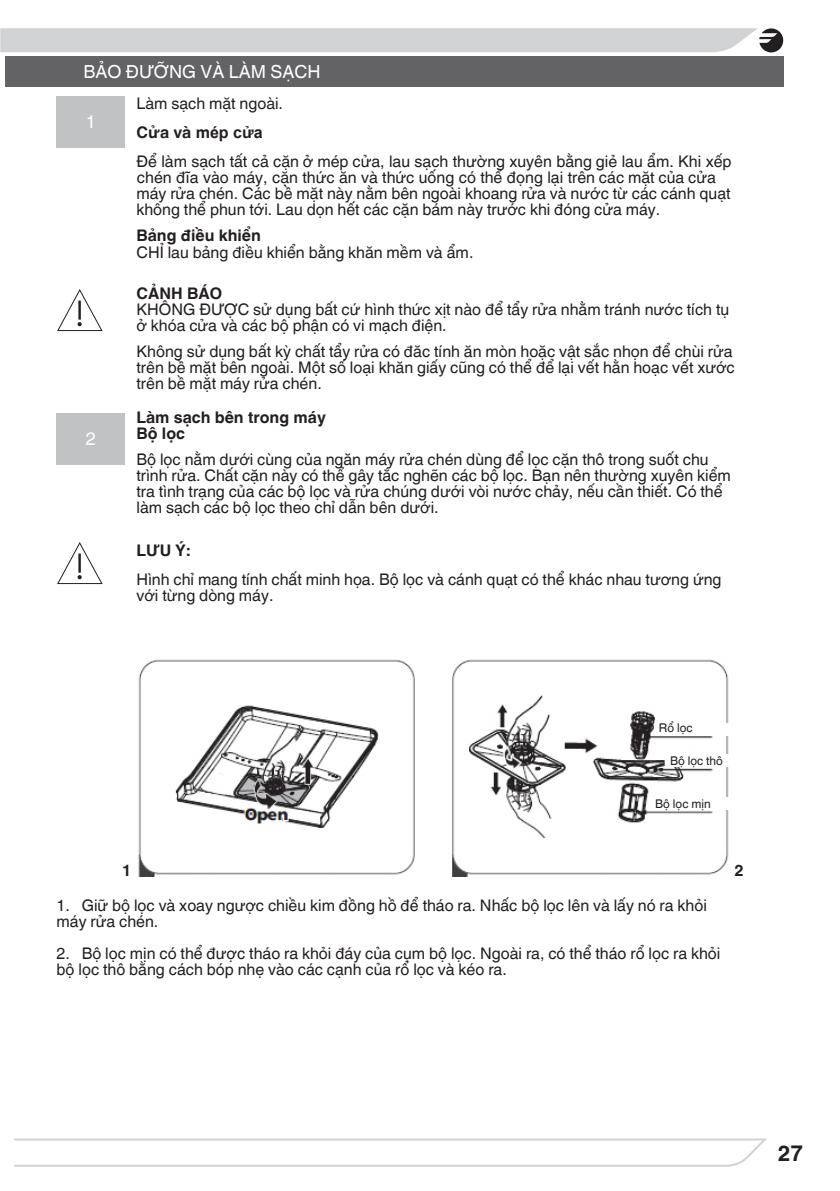
<style>
.page{position:relative;width:840px;height:1191px;background:#fff}
.page>*{position:absolute;margin:0;border:0;box-sizing:border-box;transform-origin:0 0}
.t1{font:700 22px "Helvetica World";color:#231f20}
.t2{font:18px "Helvetica World";color:#fff}
.t3{font:16px/16px "Helvetica World";color:#231f20}
.t4{font:700 16px/16px "Helvetica World";color:#231f20}
.t5{font:12px "Helvetica World";color:#231f20}
.s1{font-weight:700}
.s2{font-family:"Arial";font-weight:700}
</style>
<div class="page">
<svg style="left:14px;top:1138px;width:752px;height:29px"></svg>
<svg style="left:0;top:28px;width:782px;height:24px;background:#cfd0d2"></svg>
<div style="left:5px;top:57px;width:777px;height:30px;background:#636366"></div>
<div style="left:57px;top:96px;width:68px;height:51px;background:#c1c2c4"></div>
<svg style="left:57px;top:289px;width:46px;height:42px"></svg>
<div style="left:57px;top:413px;width:68px;height:51px;background:#c1c2c4"></div>
<svg style="left:57px;top:542px;width:46px;height:42px"></svg>
<img style="left:138px;top:659px;width:591px;height:217px">
<div style="left:657px;top:723px;width:108px;height:13px;background:#fff"></div>
<div style="left:665px;top:754px;width:108px;height:13px;background:#fff"></div>
<div style="left:649px;top:797px;width:109px;height:12px;background:#fff"></div>
<p class="t2" style="left:83px;top:62px;width:239px">BẢO ĐƯỠNG VÀ LÀM SẠCH</p>
<p class="t3" style="left:136px;top:89px;width:596px;line-height:29.2px">Làm sạch mặt ngoài.<br><span class="s1">Cửa và m</span><span class="s2">ép cửa<br></span>Để làm sạch tất cả cặn ở mép cửa, lau sạch thường xuyên bằng giẻ lau ẩm. Khi xếp</p>
<p class="t3" style="left:136px;top:170px;width:595px">chén đĩa vào máy, cặn thức ăn và thức uống có thể đọng lại trên các mặt của cửa máy rửa chén. Các bề mặt này nằm bên ngoài khoang rửa và nước từ các cánh quạt không thể phun tới. Lau dọn hết các cặn bám này trước khi đóng cửa máy.</p>
<p class="t4" style="left:136px;top:228px;width:126px">Bảng điều khiển</p>
<p class="t3" style="left:136px;top:244px;width:338px">CHỈ lau bảng điều khiển bằng khăn mềm và ẩm.</p>
<p class="t4" style="left:136px;top:286px;width:87px">CẢNH BÁO</p>
<p class="t3" style="left:136px;top:302px;width:594px">KHÔNG ĐƯỢC sử dụng bất cứ hình thức xịt nào để tẩy rửa nhằm tránh nước tích tụ ở khóa cửa và các bộ phận có vi mạch điện.</p>
<p class="t3" style="left:136px;top:344px;width:599px">Không sử dụng bất kỳ chất tẩy rửa có đăc tính ăn mòn hoặc vật sắc nhọn để chùi rửa trên bề mặt bên ngoài. Một số loại khăn giấy cũng có thể để lại vết hằn hoạc vết xước trên bề mặt máy rửa chén.</p>
<p class="t4" style="left:136px;top:409px;width:191px">Làm sạch bên trong máy<br>Bộ lọc</p>
<p class="t3" style="left:136px;top:451px;width:595px">Bộ lọc nằm dưới cùng của ngăn máy rửa chén dùng để lọc cặn thô trong suốt chu trình rửa. Chất cặn này có thể gây tắc nghẽn các bộ lọc. Bạn nên thường xuyên kiểm tra tình trạng của các bộ lọc và rửa chúng dưới vòi nước chảy, nếu cần thiết. Có thể làm sạch các bộ lọc theo chỉ dẫn bên dưới.</p>
<p class="t4" style="left:136px;top:542px;width:55px">LƯU Ý:</p>
<p class="t3" style="left:136px;top:571px;width:586px">Hình chỉ mang tính chất minh họa. Bộ lọc và cánh quạt có thể khác nhau tương ứng với từng dòng máy.</p>
<p class="t2" style="left:86px;top:112px;width:12px">1</p>
<p class="t2" style="left:86px;top:428px;width:12px">2</p>
<p class="t5" style="left:658px;top:720px;width:35px">Rổ lọc</p>
<p class="t5" style="left:669px;top:754px;width:54px">Bộ lọc thô</p>
<p class="t5" style="left:655px;top:797px;width:57px">Bộ lọc mịn</p>
<p class="t4" style="left:122px;top:862px;width:11px">1</p>
<p class="t4" style="left:734px;top:862px;width:11px">2</p>
<p class="t3" style="left:57px;top:897px;width:651px">1. Giữ bộ lọc và xoay ngược chiều kim đồng hồ để tháo ra. Nhấc bộ lọc lên và lấy nó ra khỏi máy rửa chén.</p>
<p class="t3" style="left:57px;top:945px;width:665px">2. Bộ lọc mịn có thể được tháo ra khỏi đáy của cụm bộ lọc. Ngoài ra, có thể tháo rổ lọc ra khỏi bộ lọc thô bằng cách bóp nhẹ vào các cạnh của rổ lọc và kéo ra.</p>
<h1 class="t1" style="left:777px;top:1141px;width:27px">27</h1>
</div>
